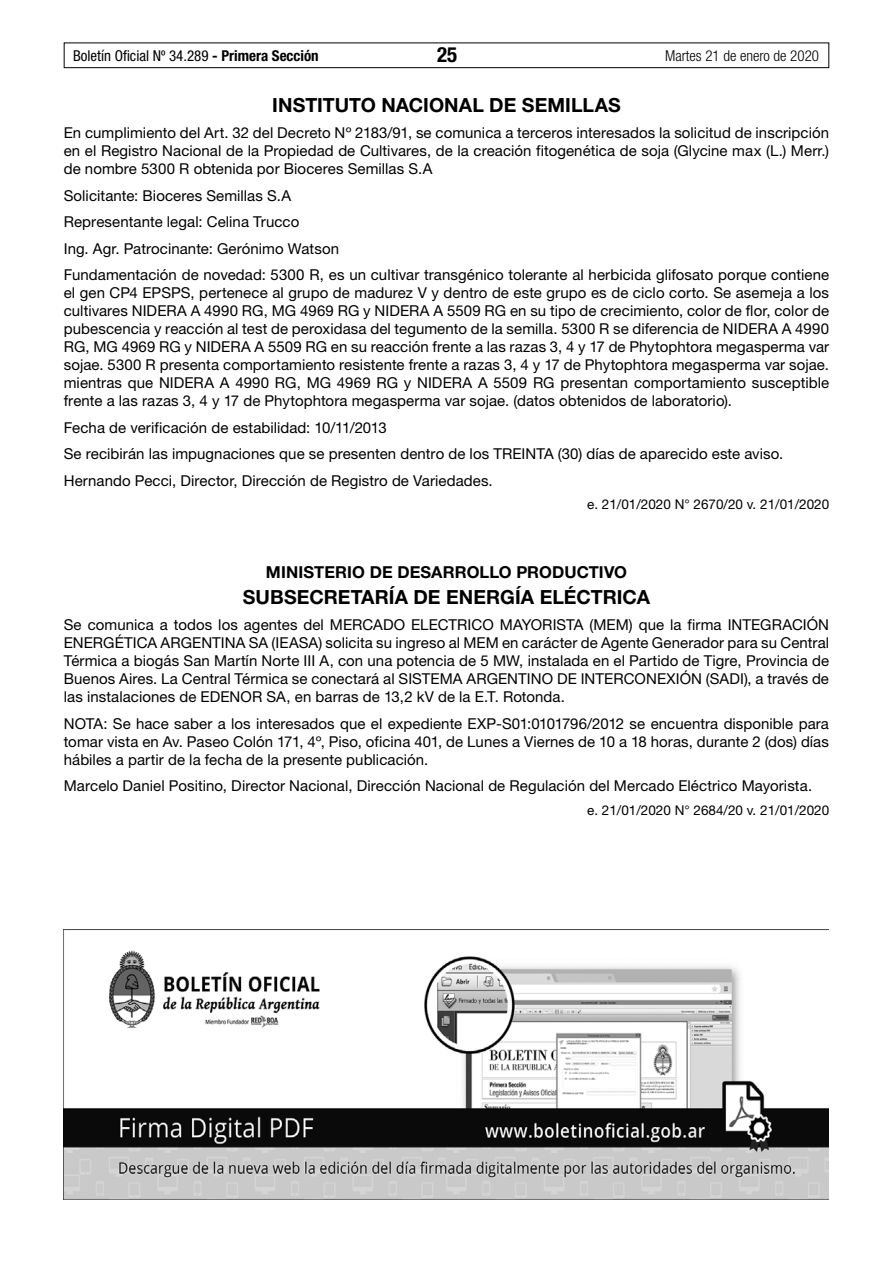
<style>
.page{position:relative;width:893px;height:1263px;background:#fff}
.page>*{position:absolute;margin:0;border:0;box-sizing:border-box;transform-origin:0 0}
.t1{font:700 condensed 21px "Helvetica Neue LT Std";color:#000}
.t2{font:700 19.5px "Helvetica Neue LT Std";letter-spacing:.005em;color:#000}
.t3{font:700 16.5px "Helvetica Neue LT Std";letter-spacing:.005em;color:#000}
.t4{font:15px/18px "Helvetica Neue LT Std";letter-spacing:.005em;color:#000;text-align:justify}
.t5{font:condensed 15px "Helvetica Neue LT Std";color:#000}
.t6{font:300 condensed 15px "Helvetica Neue LT Std";color:#000}
.t7{font:13.5px "Helvetica Neue LT Std";color:#000}
.s1{font-weight:700}
</style>
<div class="page">
<div style="left:64px;top:43px;width:765px;height:25px;border:1px solid #000"></div>
<img style="left:64px;top:929px;width:765px;height:270px">
<p class="t5" style="left:73px;top:47px;width:247px">Boletín Oficial Nº 34.289 <span class="s1">- Primera Sección</span></p>
<h1 class="t1" style="left:437px;top:42px;width:22px">25</h1>
<p class="t6" style="left:665px;top:47px;width:155px">Martes 21 de enero de 2020</p>
<h2 class="t2" style="left:272px;top:93px;width:350px">INSTITUTO NACIONAL DE SEMILLAS</h2>
<p class="t4" style="left:64px;top:124px;width:767px">En cumplimiento del Art. 32 del Decreto Nº 2183/91, se comunica a terceros interesados la solicitud de inscripción en el Registro Nacional de la Propiedad de Cultivares, de la creación fitogenética de soja (Glycine max (L.) Merr.) de nombre 5300 R obtenida por Bioceres Semillas S.A</p>
<p class="t4" style="left:64px;top:182px;width:767px;line-height:26.5px;text-align:left">Solicitante: Bioceres Semillas S.A<br>Representante legal: Celina Trucco<br>Ing. Agr. Patrocinante: Gerónimo Watson<br>Fundamentación de novedad: 5300 R, es un cultivar transgénico tolerante al herbicida glifosato porque contiene</p>
<p class="t4" style="left:64px;top:284px;width:767px">el gen CP4 EPSPS, pertenece al grupo de madurez V y dentro de este grupo es de ciclo corto. Se asemeja a los cultivares NIDERA A 4990 RG, MG 4969 RG y NIDERA A 5509 RG en su tipo de crecimiento, color de flor, color de pubescencia y reacción al test de peroxidasa del tegumento de la semilla. 5300 R se diferencia de NIDERA A 4990<br>RG, MG 4969 RG y NIDERA A 5509 RG en su reacción frente a las razas 3, 4 y 17 de Phytophtora megasperma var sojae. 5300 R presenta comportamiento resistente frente a razas 3, 4 y 17 de Phytophtora megasperma var sojae. mientras que NIDERA A 4990 RG, MG 4969 RG y NIDERA A 5509 RG presentan comportamiento susceptible frente a las razas 3, 4 y 17 de Phytophtora megasperma var sojae. (datos obtenidos de laboratorio).</p>
<p class="t4" style="left:64px;top:414px;width:721px;line-height:26.5px;text-align:left">Fecha de verificación de estabilidad: 10/11/2013<br>Se recibirán las impugnaciones que se presenten dentro de los TREINTA (30) días de aparecido este aviso.<br>Hernando Pecci, Director, Dirección de Registro de Variedades.</p>
<p class="t7" style="left:587px;top:496px;width:244px">e. 21/01/2020 N° 2670/20 v. 21/01/2020</p>
<p class="t3" style="left:266px;top:562px;width:362px">MINISTERIO DE DESARROLLO PRODUCTIVO</p>
<h2 class="t2" style="left:243px;top:585px;width:409px">SUBSECRETARÍA DE ENERGÍA ELÉCTRICA</h2>
<p class="t4" style="left:64px;top:615px;width:767px">Se comunica a todos los agentes del MERCADO ELECTRICO MAYORISTA (MEM) que la firma INTEGRACIÓN ENERGÉTICA ARGENTINA SA (IEASA) solicita su ingreso al MEM en carácter de Agente Generador para su Central Térmica a biogás San Martín Norte III A, con una potencia de 5 MW, instalada en el Partido de Tigre, Provincia de Buenos Aires. La Central Térmica se conectará al SISTEMA ARGENTINO DE INTERCONEXIÓN (SADI), a través de las instalaciones de EDENOR SA, en barras de 13,2 kV de la E.T. Rotonda.</p>
<p class="t4" style="left:64px;top:714px;width:767px">NOTA: Se hace saber a los interesados que el expediente EXP-S01:0101796/2012 se encuentra disponible para tomar vista en Av. Paseo Colón 171, 4º, Piso, oficina 401, de Lunes a Viernes de 10 a 18 horas, durante 2 (dos) días hábiles a partir de la fecha de la presente publicación.</p>
<p class="t4" style="left:64px;top:777px;width:750px">Marcelo Daniel Positino, Director Nacional, Dirección Nacional de Regulación del Mercado Eléctrico Mayorista.</p>
<p class="t7" style="left:587px;top:802px;width:244px">e. 21/01/2020 N° 2684/20 v. 21/01/2020</p>
</div>
